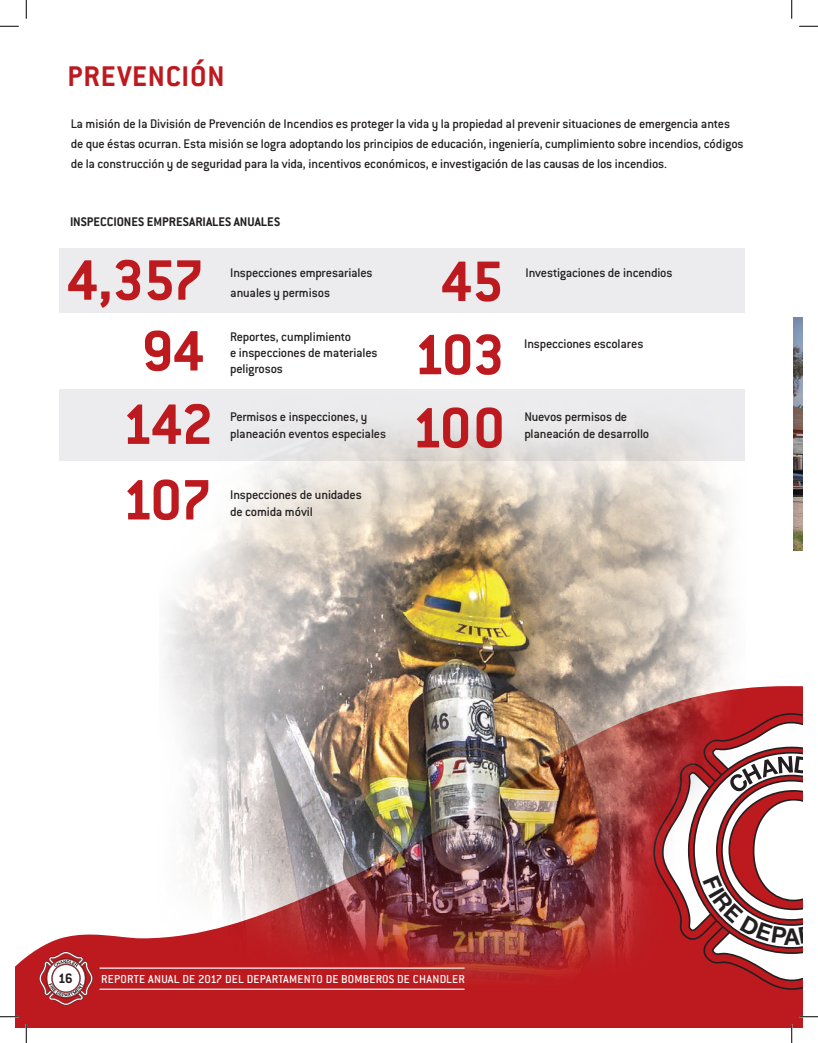
<style>
.page{position:relative;width:818px;height:1043px;background:#fff}
.page>*{position:absolute;margin:0;border:0;box-sizing:border-box;transform-origin:0 0}
.t1{font:700 62.5px "Conduit ITC";letter-spacing:-.02em;color:#bd1a1f}
.t2{font:700 31.25px "Conduit ITC";letter-spacing:.025em;color:#bd1a1f}
.t3{font:700 15px "Conduit ITC";color:#231f20}
.t4{font:500 13.75px/16.2px "Conduit ITC";letter-spacing:-.015em;color:#231f20}
.t5{font:700 13.75px "Conduit ITC";color:#231f20}
.t6{font:500 12.62px "Conduit ITC";letter-spacing:.015em;color:#fff}
</style>
<div class="page">
<svg style="left:15px;top:686px;width:787px;height:342px"></svg>
<svg style="left:39px;top:951px;width:2px;height:54px"></svg>
<div style="left:792px;top:315px;width:10px;height:235px;background:#231f20;opacity:.35"></div>
<div style="left:59px;top:248px;width:686px;height:65px;background:#ececee"></div>
<img style="left:41px;top:389px;width:741px;height:639px">
<svg style="left:0;top:25px;width:19px;height:2px"></svg>
<svg style="left:799px;top:25px;width:19px;height:2px"></svg>
<svg style="left:0;top:1015px;width:19px;height:2px"></svg>
<svg style="left:799px;top:1015px;width:19px;height:2px"></svg>
<svg style="left:25px;top:0;width:2px;height:19px"></svg>
<svg style="left:25px;top:1024px;width:2px;height:18px"></svg>
<svg style="left:791px;top:0;width:1px;height:19px"></svg>
<svg style="left:790px;top:1024px;width:2px;height:18px"></svg>
<svg style="left:652px;top:713px;width:151px;height:276px"></svg>
<p class="t2" style="left:68px;top:58px;width:158px">PREVENCIÓN</p>
<p class="t4" style="left:71px;top:113px;width:674px;line-height:20px">La misión de la División de Prevención de Incendios es proteger la vida y la propiedad al prevenir situaciones de emergencia antes de que éstas ocurran. Esta misión se logra adoptando los principios de educación, ingeniería, cumplimiento sobre incendios, códigos de la construcción y de seguridad para la vida, incentivos económicos, e investigación de las causas de los incendios.</p>
<p class="t5" style="left:70px;top:214px;width:211px">INSPECCIONES EMPRESARIALES ANUALES</p>
<p class="t1" style="left:67px;top:244px;width:139px">4,357</p>
<p class="t1" style="left:142px;top:314px;width:64px">94</p>
<p class="t1" style="left:122px;top:388px;width:93px">142</p>
<p class="t1" style="left:122px;top:463px;width:92px">107</p>
<p class="t4" style="left:230px;top:263px;width:144px;line-height:20px">Inspecciones empresariales anuales y permisos</p>
<p class="t4" style="left:230px;top:328px;width:149px">Reportes, cumplimiento<br>e inspecciones de materiales peligrosos</p>
<p class="t4" style="left:230px;top:409px;width:139px">Permisos e inspecciones, y</p>
<p class="t4" style="left:230px;top:425px;width:157px">planeación eventos especiales</p>
<p class="t4" style="left:230px;top:487px;width:133px">Inspecciones de unidades de comida móvil</p>
<p class="t1" style="left:440px;top:245px;width:64px">45</p>
<p class="t1" style="left:413px;top:318px;width:93px">103</p>
<p class="t1" style="left:411px;top:391px;width:95px">100</p>
<p class="t4" style="left:525px;top:264px;width:149px">Investigaciones de incendios</p>
<p class="t4" style="left:524px;top:336px;width:121px">Inspecciones escolares</p>
<p class="t4" style="left:524px;top:409px;width:126px">Nuevos permisos de planeación de desarrollo</p>
<p class="t3" style="left:58px;top:969px;width:16px">16</p>
<p class="t6" style="left:101px;top:971px;width:365px">REPORTE ANUAL DE 2017 DEL DEPARTAMENTO DE BOMBEROS DE CHANDLER</p>
</div>
